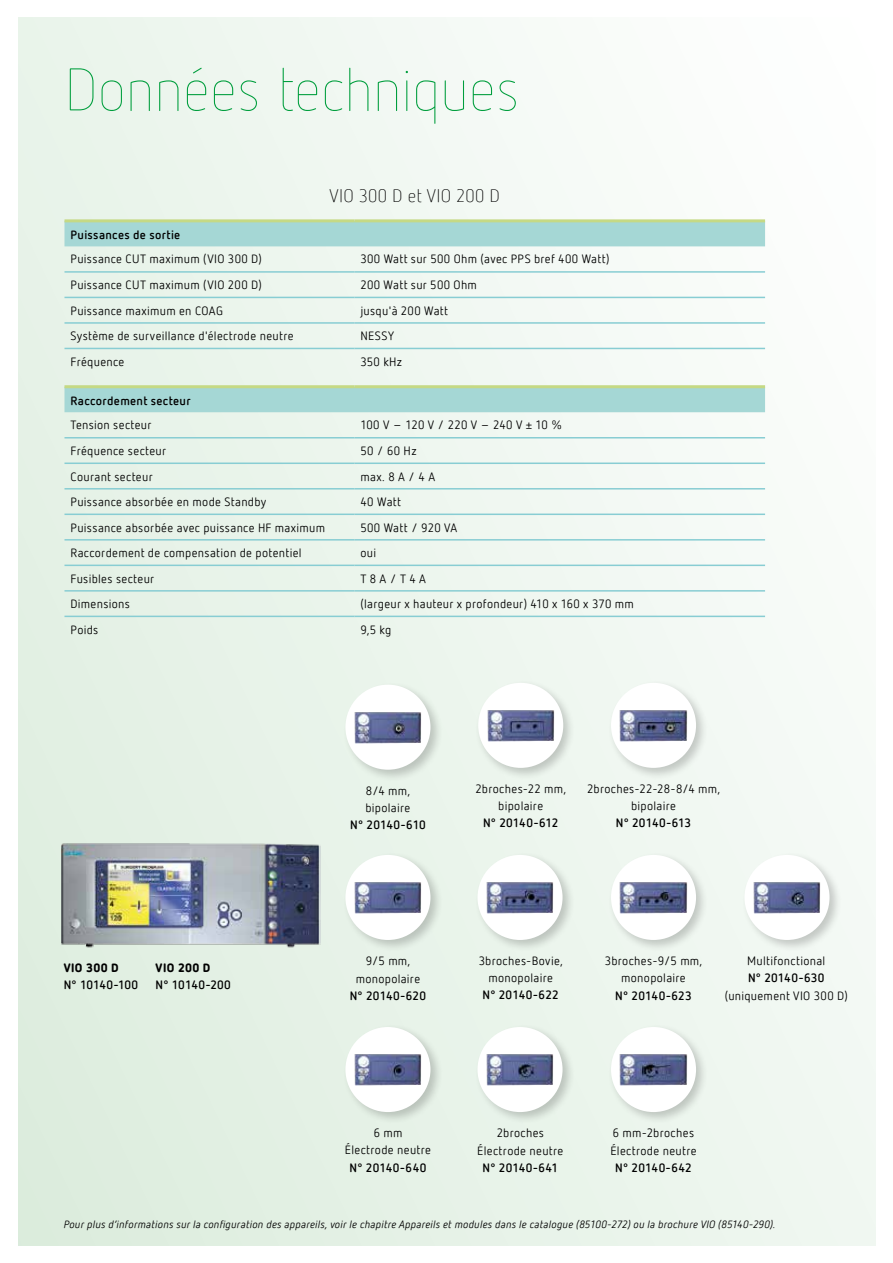
<style>
.page{position:relative;width:893px;height:1263px;background:#fff}
.page>*{position:absolute;margin:0;border:0;box-sizing:border-box;transform-origin:0 0}
.t1{font:100 60px "Netto Offc Pro";letter-spacing:-.02em;color:#009e3d}
.t2{font:300 18px "Netto Offc Pro";letter-spacing:.01em;color:#000}
.t3{font:12px/17.2px "Netto Offc Pro";letter-spacing:.025em;color:#000;text-align:center}
.t4{font:700 12px "Netto Offc Pro";letter-spacing:.02em;color:#000}
.t5{font:700 12px "Netto Offc Pro";letter-spacing:-.005em;color:#000}
.t6{font:900 12px "Netto Offc Pro";letter-spacing:.03em;color:#000}
.t7{font:italic 10.5px "Netto Offc Pro";letter-spacing:.02em;color:#000}
</style>
<div class="page">
<div style="left:0;top:17px;width:876px;height:1229px;background:linear-gradient(to right,#e1efe2,#f8fbf9)"></div>
<div style="left:0;top:0;width:17px;height:1263px;background:#fff"></div>
<div style="left:342px;top:681px;width:101px;height:101px;background:#000;opacity:.2"></div>
<div style="left:345px;top:685px;width:85px;height:85px;background:#fff;border-radius:50%"></div>
<img style="left:354px;top:712px;width:68px;height:31px">
<div style="left:342px;top:851px;width:101px;height:102px;background:#000;opacity:.2"></div>
<div style="left:345px;top:855px;width:85px;height:85px;background:#fff;border-radius:50%"></div>
<img style="left:354px;top:882px;width:68px;height:32px">
<div style="left:342px;top:1023px;width:101px;height:102px;background:#000;opacity:.2"></div>
<div style="left:345px;top:1027px;width:85px;height:85px;background:#fff;border-radius:50%"></div>
<img style="left:354px;top:1054px;width:68px;height:32px">
<div style="left:474px;top:851px;width:101px;height:102px;background:#000;opacity:.2"></div>
<div style="left:477px;top:855px;width:86px;height:85px;background:#fff;border-radius:50%"></div>
<img style="left:486px;top:882px;width:68px;height:32px">
<div style="left:474px;top:1023px;width:101px;height:102px;background:#000;opacity:.2"></div>
<div style="left:477px;top:1027px;width:86px;height:85px;background:#fff;border-radius:50%"></div>
<img style="left:486px;top:1054px;width:68px;height:32px">
<div style="left:607px;top:851px;width:102px;height:102px;background:#000;opacity:.2"></div>
<div style="left:611px;top:855px;width:85px;height:85px;background:#fff;border-radius:50%"></div>
<img style="left:619px;top:882px;width:69px;height:32px">
<div style="left:607px;top:1023px;width:102px;height:102px;background:#000;opacity:.2"></div>
<div style="left:611px;top:1027px;width:85px;height:85px;background:#fff;border-radius:50%"></div>
<img style="left:619px;top:1054px;width:69px;height:32px">
<div style="left:741px;top:851px;width:101px;height:102px;background:#000;opacity:.2"></div>
<div style="left:744px;top:855px;width:85px;height:85px;background:#fff;border-radius:50%"></div>
<img style="left:753px;top:882px;width:68px;height:32px">
<div style="left:474px;top:679px;width:102px;height:102px;background:#000;opacity:.2"></div>
<div style="left:478px;top:683px;width:85px;height:85px;background:#fff;border-radius:50%"></div>
<img style="left:487px;top:710px;width:68px;height:31px">
<div style="left:607px;top:679px;width:102px;height:102px;background:#000;opacity:.2"></div>
<div style="left:611px;top:683px;width:85px;height:85px;background:#fff;border-radius:50%"></div>
<img style="left:619px;top:710px;width:69px;height:31px">
<svg style="left:64px;top:222px;width:701px;height:190px;fill:#ecf5ed"></svg>
<hr style="left:64px;top:271px;width:290px;height:2px;background:#88cdd3">
<hr style="left:354px;top:271px;width:411px;height:2px;background:#88cdd3">
<hr style="left:64px;top:297px;width:290px;height:1px;background:#88cdd3">
<hr style="left:354px;top:297px;width:411px;height:1px;background:#88cdd3">
<hr style="left:64px;top:322px;width:290px;height:2px;background:#88cdd3">
<hr style="left:354px;top:322px;width:411px;height:2px;background:#88cdd3">
<hr style="left:64px;top:348px;width:290px;height:1px;background:#88cdd3">
<hr style="left:354px;top:348px;width:411px;height:1px;background:#88cdd3">
<hr style="left:64px;top:437px;width:290px;height:1px;background:#88cdd3">
<hr style="left:354px;top:437px;width:411px;height:1px;background:#88cdd3">
<hr style="left:64px;top:462px;width:290px;height:2px;background:#88cdd3">
<hr style="left:354px;top:462px;width:411px;height:2px;background:#88cdd3">
<hr style="left:64px;top:219px;width:290px;height:3px;background:#c5d984">
<hr style="left:354px;top:219px;width:411px;height:3px;background:#c5d984">
<hr style="left:64px;top:385px;width:290px;height:3px;background:#c5d984">
<hr style="left:354px;top:385px;width:411px;height:3px;background:#c5d984">
<hr style="left:64px;top:488px;width:290px;height:1px;background:#88cdd3">
<hr style="left:64px;top:513px;width:290px;height:2px;background:#88cdd3">
<hr style="left:64px;top:539px;width:290px;height:2px;background:#88cdd3">
<hr style="left:64px;top:565px;width:290px;height:1px;background:#88cdd3">
<hr style="left:64px;top:590px;width:290px;height:2px;background:#88cdd3">
<hr style="left:354px;top:488px;width:411px;height:1px;background:#88cdd3">
<hr style="left:354px;top:513px;width:411px;height:2px;background:#88cdd3">
<hr style="left:354px;top:539px;width:411px;height:2px;background:#88cdd3">
<hr style="left:354px;top:565px;width:411px;height:1px;background:#88cdd3">
<hr style="left:354px;top:590px;width:411px;height:2px;background:#88cdd3">
<hr style="left:64px;top:616px;width:290px;height:1px;background:#88cdd3">
<hr style="left:354px;top:616px;width:411px;height:1px;background:#88cdd3">
<img style="left:60px;top:840px;width:260px;height:112px">
<h1 class="t1" style="left:64px;top:53px;width:457px">Données techniques</h1>
<h2 class="t2" style="left:330px;top:185px;width:172px">VIO 300 D et VIO 200 D</h2>
<p class="t4" style="left:70px;top:227px;width:111px">Puissances de sortie</p>
<p class="t3" style="left:70px;top:250px;width:193px">Puissance CUT maximum (VIO 300 D)</p>
<p class="t3" style="left:360px;top:250px;width:251px">300 Watt sur 500 Ohm (avec PPS bref 400 Watt)</p>
<p class="t3" style="left:70px;top:276px;width:193px">Puissance CUT maximum (VIO 200 D)</p>
<p class="t3" style="left:360px;top:276px;width:118px">200 Watt sur 500 Ohm</p>
<p class="t3" style="left:70px;top:302px;width:154px">Puissance maximum en COAG</p>
<p class="t3" style="left:360px;top:302px;width:89px">jusqu'à 200 Watt</p>
<p class="t3" style="left:70px;top:327px;width:225px">Système de surveillance d'électrode neutre</p>
<p class="t3" style="left:360px;top:327px;width:35px">NESSY</p>
<p class="t3" style="left:70px;top:353px;width:56px">Fréquence</p>
<p class="t3" style="left:360px;top:353px;width:43px">350 kHz</p>
<p class="t4" style="left:70px;top:393px;width:122px">Raccordement secteur</p>
<p class="t3" style="left:70px;top:416px;width:83px">Tension secteur</p>
<p class="t3" style="left:360px;top:416px;width:203px">100 V – 120 V / 220 V – 240 V ± 10 %</p>
<p class="t3" style="left:70px;top:442px;width:97px">Fréquence secteur</p>
<p class="t3" style="left:360px;top:442px;width:58px">50 / 60 Hz</p>
<p class="t3" style="left:70px;top:467px;width:84px">Courant secteur</p>
<p class="t3" style="left:360px;top:467px;width:76px">max. 8 A / 4 A</p>
<p class="t3" style="left:70px;top:493px;width:197px">Puissance absorbée en mode Standby</p>
<p class="t3" style="left:360px;top:493px;width:42px">40 Watt</p>
<p class="t3" style="left:70px;top:518px;width:256px">Puissance absorbée avec puissance HF maximum</p>
<p class="t3" style="left:360px;top:518px;width:98px">500 Watt / 920 VA</p>
<p class="t3" style="left:70px;top:544px;width:233px">Raccordement de compensation de potentiel</p>
<p class="t3" style="left:360px;top:544px;width:17px">oui</p>
<p class="t3" style="left:70px;top:569px;width:85px">Fusibles secteur</p>
<p class="t3" style="left:360px;top:569px;width:67px">T 8 A / T 4 A</p>
<p class="t3" style="left:70px;top:595px;width:61px">Dimensions</p>
<p class="t3" style="left:360px;top:595px;width:275px">(largeur x hauteur x profondeur) 410 x 160 x 370 mm</p>
<p class="t3" style="left:70px;top:621px;width:29px">Poids</p>
<p class="t3" style="left:360px;top:621px;width:33px">9,5 kg</p>
<p class="t6" style="left:64px;top:959px;width:56px">VIO 300 D</p>
<p class="t5" style="left:64px;top:977px;width:76px">N° 10140-100</p>
<p class="t6" style="left:156px;top:959px;width:56px">VIO 200 D</p>
<p class="t4" style="left:156px;top:977px;width:77px">N° 10140-200</p>
<p class="t3" style="left:365px;top:781px;width:46px;text-align:left">8/4 mm, bipolaire</p>
<p class="t5" style="left:350px;top:817px;width:77px">N° 20140-610</p>
<p class="t3" style="left:475px;top:780px;width:92px">2broches-22 mm, bipolaire</p>
<p class="t5" style="left:483px;top:815px;width:77px">N° 20140-612</p>
<p class="t3" style="left:587px;top:780px;width:135px">2broches-22-28-8/4 mm, bipolaire</p>
<p class="t5" style="left:616px;top:815px;width:77px">N° 20140-613</p>
<p class="t3" style="left:356px;top:952px;width:66px">9/5 mm, monopolaire</p>
<p class="t4" style="left:350px;top:987px;width:78px">N° 20140-620</p>
<p class="t3" style="left:479px;top:952px;width:86px">3broches-Bovie, monopolaire</p>
<p class="t4" style="left:482px;top:987px;width:78px">N° 20140-622</p>
<p class="t3" style="left:605px;top:952px;width:99px">3broches-9/5 mm, monopolaire</p>
<p class="t4" style="left:615px;top:987px;width:78px">N° 20140-623</p>
<p class="t3" style="left:747px;top:952px;width:80px">Multifonctional</p>
<p class="t4" style="left:748px;top:970px;width:78px">N° 20140-630</p>
<p class="t3" style="left:725px;top:986px;width:124px">(uniquement VIO 300 D)</p>
<p class="t3" style="left:345px;top:1124px;width:88px">6 mm<br>Électrode neutre</p>
<p class="t4" style="left:350px;top:1159px;width:78px">N° 20140-640</p>
<p class="t3" style="left:477px;top:1124px;width:88px">2broches<br>Électrode neutre</p>
<p class="t4" style="left:483px;top:1159px;width:77px">N° 20140-641</p>
<p class="t3" style="left:610px;top:1124px;width:88px;text-align:left">6 mm-2broches<br>Électrode neutre</p>
<p class="t4" style="left:615px;top:1159px;width:78px">N° 20140-642</p>
<p class="t7" style="left:64px;top:1217px;width:713px">Pour plus d’informations sur la configuration des appareils, voir le chapitre Appareils et modules dans le catalogue (85100-272) ou la brochure VIO (85140-290).</p>
</div>
